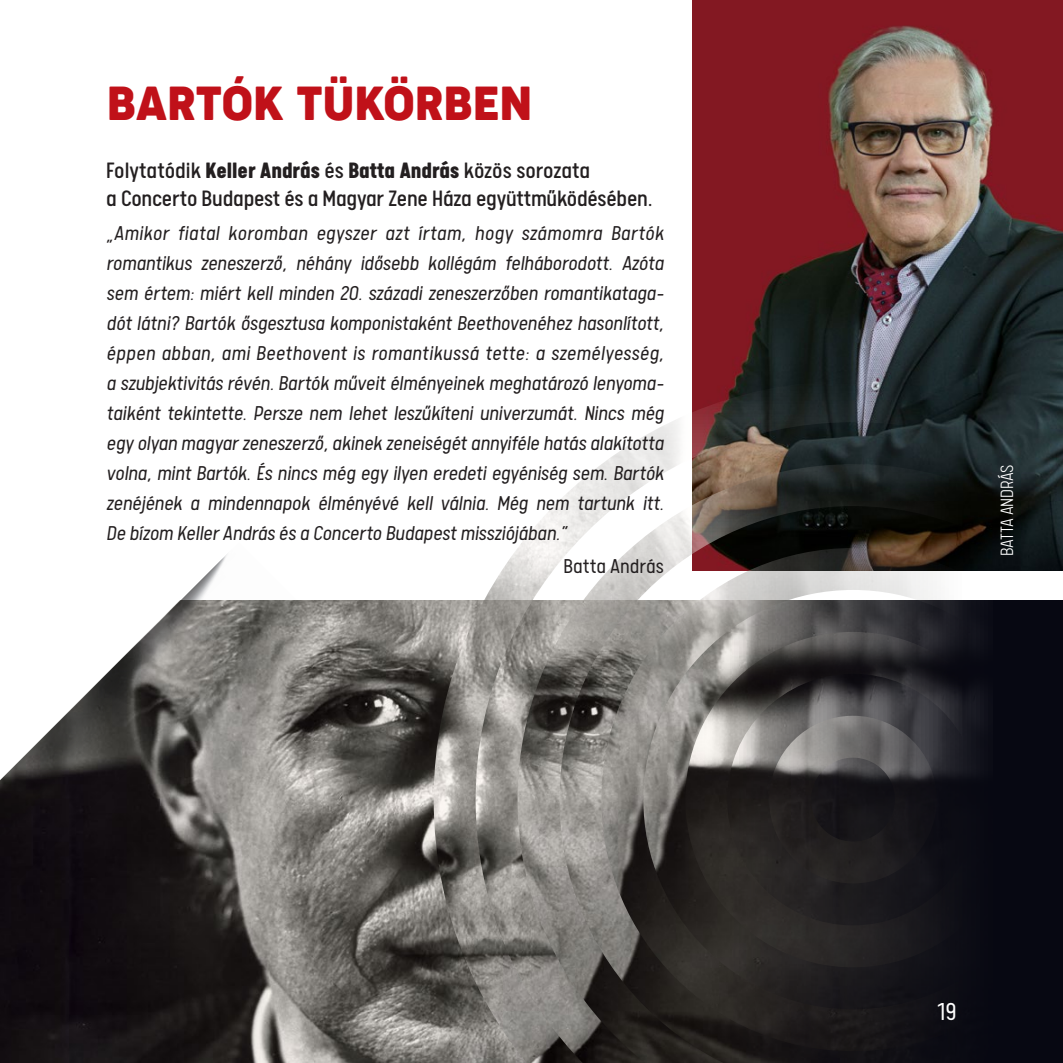
<style>
.page{position:relative;width:1063px;height:1063px;background:#fff}
.page>*{position:absolute;margin:0;border:0;box-sizing:border-box;transform-origin:0 0}
.t1{font:45px "Cocogoose Narrow";letter-spacing:-.015em;color:#c01119}
.t2{font:300 27.5px "Calps Concerto";color:#fff}
.t3{font:25px/27.5px "Calps Concerto";letter-spacing:-.01em;color:#231f20}
.t4{font:italic 300 22.5px/30px "Calps";letter-spacing:-.01em;color:#231f20;text-align:justify}
.t5{font:300 22.5px "Calps Concerto";color:#231f20}
.t6{font:300 20px "Calps";letter-spacing:-.015em;color:#fff}
.s1{font-weight:900}
</style>
<div class="page">
<img style="left:692px;top:0;width:371px;height:570px">
<div style="left:0;top:600px;width:1063px;height:463px;background:#070812"></div>
<img style="left:0;top:600px;width:984px;height:463px">
<img style="left:434px;top:380px;width:528px;height:683px">
<img style="left:0;top:600px;width:298px;height:342px">
<svg style="left:0;top:554px;width:279px;height:226px"></svg>
<h1 class="t1" style="left:106px;top:72px;width:428px">BARTÓK TÜKÖRBEN</h1>
<p class="t3" style="left:106px;top:156px;width:548px">Folytatódik <span class="s1">Keller András</span> és <span class="s1">Batta András</span> közös sorozata<br>a Concerto Budapest és a Magyar Zene Háza együttműködésében.</p>
<p class="t4" style="left:106px;top:217px;width:559px">„Amikor fiatal koromban egyszer azt írtam, hogy számomra Bartók romantikus zeneszerző, néhány idősebb kollégám felháborodott. Azóta sem értem: miért kell minden 20. századi zeneszerzőben romantikataga&shy;dót látni? Bartók ősgesztusa komponistaként Beethovenéhez hasonlított, éppen abban, ami Beethovent is romantikussá tette: a személyesség, a szubjektivitás révén. Bartók műveit élményeinek meghatározó lenyoma&shy;taiként tekintette. Persze nem lehet leszűkíteni univerzumát. Nincs még egy olyan magyar zeneszerző, akinek zeneiségét annyiféle hatás alakította volna, mint Bartók. És nincs még egy ilyen eredeti egyéniség sem. Bartók zenéjének a mindennapok élményévé kell válnia. Még nem tartunk itt.<br>De bízom Keller András és a Concerto Budapest missziójában.”</p>
<p class="t5" style="left:564px;top:553px;width:102px">Batta András</p>
<p class="t6" style="left:996px;top:556px;width:93px;rotate:-90deg">BATTA ANDRÁS</p>
<p class="t2" style="left:938px;top:996px;width:21px">19</p>
</div>
